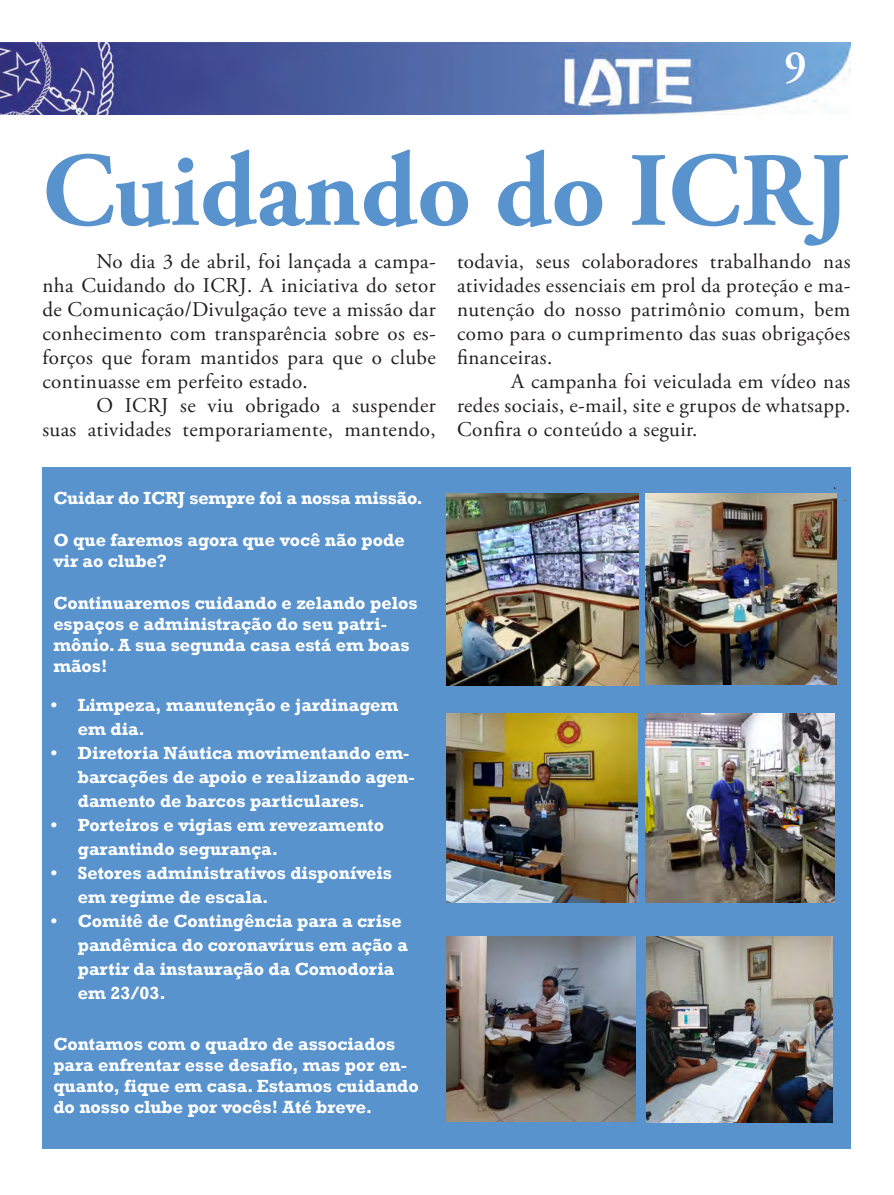
<style>
.page{position:relative;width:894px;height:1195px;background:#fff}
.page>*{position:absolute;margin:0;border:0;box-sizing:border-box;transform-origin:0 0}
.Texto_Comum{font:700 105px "Adobe Garamond Pro";color:#5893ce}
.t1{font:600 45px "Adobe Garamond Pro";color:#fff}
.Texto_Comum-2{font:21px/24px "Adobe Garamond Pro";letter-spacing:.02em;color:#231f20;text-align:justify}
.Texto_Comum-3{font:700 18px/24px "Rockwell";color:#fff}
</style>
<div class="page">
<img style="left:0;top:42px;width:850px;height:73px">
<div style="left:42px;top:467px;width:808px;height:681px;background:#5893ce"></div>
<img style="left:646px;top:936px;width:187px;height:186px">
<img style="left:446px;top:937px;width:190px;height:184px">
<img style="left:446px;top:493px;width:192px;height:192px">
<img style="left:645px;top:493px;width:191px;height:191px">
<img style="left:645px;top:713px;width:189px;height:189px">
<img style="left:446px;top:713px;width:192px;height:189px">
<h2 class="t1" style="left:784px;top:41px;width:24px">9</h2>
<p class="Texto_Comum" style="left:42px;top:130px;width:809px">Cuidando do ICRJ</p>
<p class="Texto_Comum-2" style="left:42px;top:250px;width:395px;text-indent:54px">No dia 3 de abril, foi lançada a campa&shy;nha Cuidando do ICRJ. A iniciativa do setor de Comunicação/Divulgação teve a missão dar conhecimento com transparência sobre os es&shy;forços que foram mantidos para que o clube continuasse em perfeito estado.</p>
<p class="Texto_Comum-2" style="left:42px;top:394px;width:395px;text-align:right">O ICRJ se viu obrigado a suspender<br>suas atividades temporariamente, mantendo,</p>
<p class="Texto_Comum-3" style="left:53px;top:485px;width:371px">Cuidar do ICRJ sempre foi a nossa missão.</p>
<p class="Texto_Comum-3" style="left:53px;top:529px;width:353px;line-height:21px">O que faremos agora que você não pode vir ao clube?</p>
<p class="Texto_Comum-3" style="left:53px;top:592px;width:366px;line-height:21px">Continuaremos cuidando e zelando pelos espaços e administração do seu patri&shy;mônio. A sua segunda casa está em boas mãos!</p>
<p class="Texto_Comum-3" style="left:78px;top:693px;width:322px;text-indent:-27px">• Limpeza, manutenção e jardinagem em dia.</p>
<p class="Texto_Comum-3" style="left:78px;top:741px;width:338px;text-indent:-27px">• Diretoria Náutica movimentando em&shy;barcações de apoio e realizando agen&shy;damento de barcos particulares.</p>
<p class="Texto_Comum-3" style="left:78px;top:813px;width:308px;text-indent:-27px">• Porteiros e vigias em revezamento garantindo segurança.</p>
<p class="Texto_Comum-3" style="left:78px;top:861px;width:316px;text-indent:-27px">• Setores administrativos disponíveis em regime de escala.</p>
<p class="Texto_Comum-3" style="left:78px;top:909px;width:331px;text-indent:-27px">• Comitê de Contingência para a crise pandêmica do coronavírus em ação a partir da instauração da Comodoria em 23/03.</p>
<p class="Texto_Comum-3" style="left:53px;top:1033px;width:367px;line-height:21px">Contamos com o quadro de associados para enfrentar esse desafio, mas por en&shy;quanto, fique em casa. Estamos cuidando do nosso clube por vocês! Até breve.</p>
<p class="Texto_Comum-2" style="left:457px;top:250px;width:395px">todavia, seus colaboradores trabalhando nas atividades essenciais em prol da proteção e ma&shy;nutenção do nosso patrimônio comum, bem como para o cumprimento das suas obrigações financeiras.</p>
<p class="Texto_Comum-2" style="left:457px;top:370px;width:395px;text-indent:54px">A campanha foi veiculada em vídeo nas redes sociais, e-mail, site e grupos de whatsapp.<br>Confira o conteúdo a seguir.</p>
</div>
